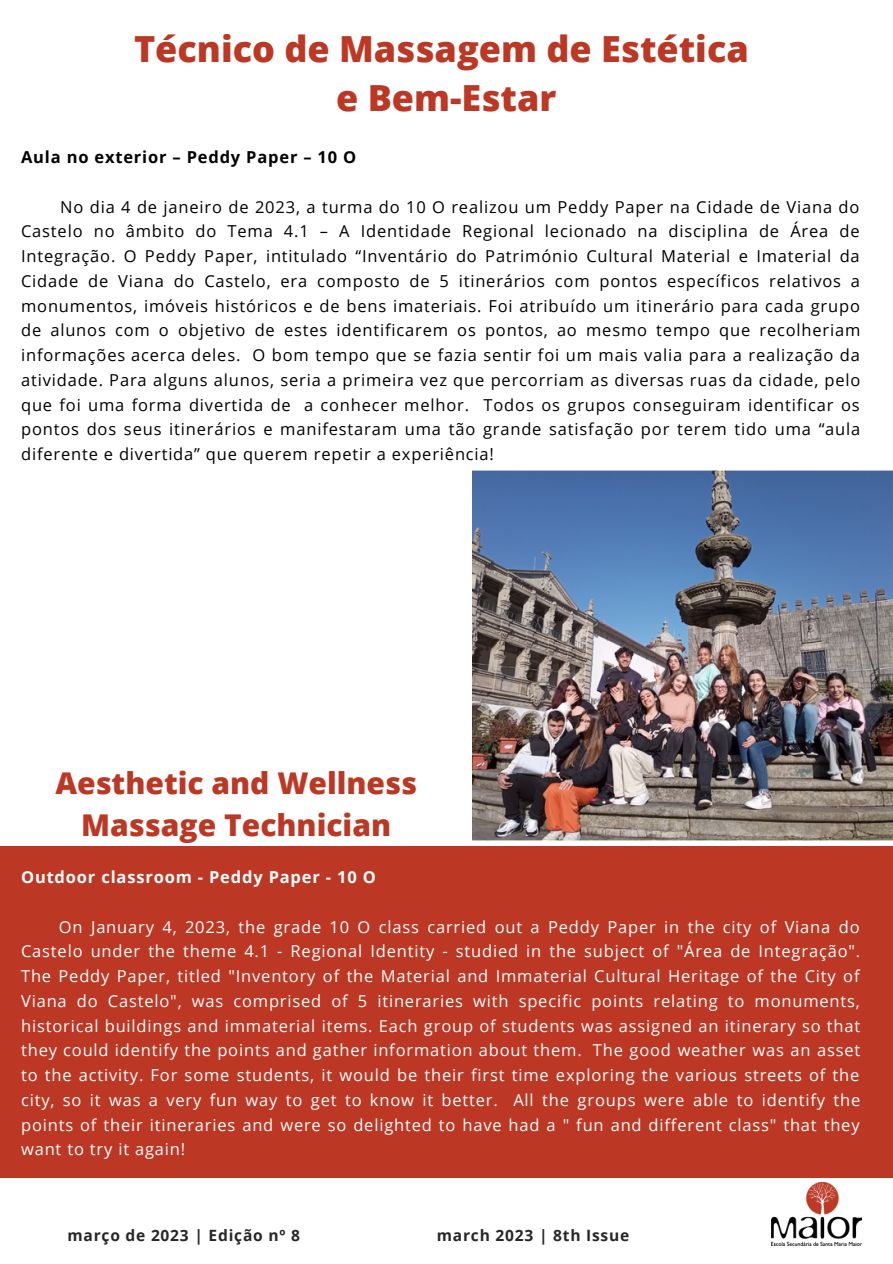
<style>
.page{position:relative;width:893px;height:1264px;background:#fff}
.page>*{position:absolute;margin:0;border:0;box-sizing:border-box;transform-origin:0 0}
.t1{font:800 36px/49.5px "Open Sans";color:#bd3824;text-align:center}
.t2{font:800 30px/41.5px "Open Sans";color:#bd3824;text-align:center}
.t3{font:16.5px/24.8px "Open Sans";letter-spacing:.05em;color:#000;text-align:justify}
.t4{font:16.5px/24.8px "Open Sans";letter-spacing:.05em;color:#fff;text-align:justify}
.t5{font:700 16.5px "Open Sans";letter-spacing:.05em;color:#fff}
.t6{font:700 16.5px "Open Sans";letter-spacing:.05em;color:#000}
.t7{font:700 15.6px "Open Sans";letter-spacing:.05em;color:#272727}
</style>
<div class="page">
<img style="left:472px;top:470px;width:420px;height:370px">
<div style="left:0;top:846px;width:892px;height:331px;background:#bd3824"></div>
<img style="left:771px;top:1182px;width:90px;height:62px">
<h1 class="t1" style="left:134px;top:23px;width:616px">Técnico de Massagem de Estética e Bem-Estar</h1>
<p class="t6" style="left:21px;top:145px;width:337px">Aula no exterior – Peddy Paper – 10 O</p>
<p class="t3" style="left:21px;top:194px;width:840px;text-indent:39px">No dia 4 de janeiro de 2023, a turma do 10 O realizou um Peddy Paper na Cidade de Viana do Castelo no âmbito do Tema 4.1 – A Identidade Regional lecionado na disciplina de Área de Integração. O Peddy Paper, intitulado “Inventário do Património Cultural Material e Imaterial da Cidade de Viana do Castelo, era composto de 5 itinerários com pontos específicos relativos a monumentos, imóveis históricos e de bens imateriais. Foi atribuído um itinerário para cada grupo de alunos com o objetivo de estes identificarem os pontos, ao mesmo tempo que recolheriam informações acerca deles. O bom tempo que se fazia sentir foi um mais valia para a realização da atividade. Para alguns alunos, seria a primeira vez que percorriam as diversas ruas da cidade, pelo que foi uma forma divertida de a conhecer melhor. Todos os grupos conseguiram identificar os pontos dos seus itinerários e manifestaram uma tão grande satisfação por terem tido uma “aula diferente e divertida” que querem repetir a experiência!</p>
<h2 class="t2" style="left:55px;top:761px;width:363px">Aesthetic and Wellness<br>Massage Technician</h2>
<p class="t5" style="left:21px;top:865px;width:356px">Outdoor classroom - Peddy Paper - 10 O</p>
<p class="t4" style="left:21px;top:913px;width:840px;text-indent:38px">On January 4, 2023, the grade 10 O class carried out a Peddy Paper in the city of Viana do Castelo under the theme 4.1 - Regional Identity - studied in the subject of "Área de Integração".<br>The Peddy Paper, titled "Inventory of the Material and Immaterial Cultural Heritage of the City of Viana do Castelo", was comprised of 5 itineraries with specific points relating to monuments, historical buildings and immaterial items. Each group of students was assigned an itinerary so that they could identify the points and gather information about them. The good weather was an asset to the activity. For some students, it would be their first time exploring the various streets of the city, so it was a very fun way to get to know it better. All the groups were able to identify the points of their itineraries and were so delighted to have had a " fun and different class" that they want to try it again!</p>
<p class="t7" style="left:68px;top:1223px;width:234px">março de 2023 | Edição nº 8</p>
<p class="t7" style="left:437px;top:1223px;width:194px">march 2023 | 8th Issue</p>
</div>
